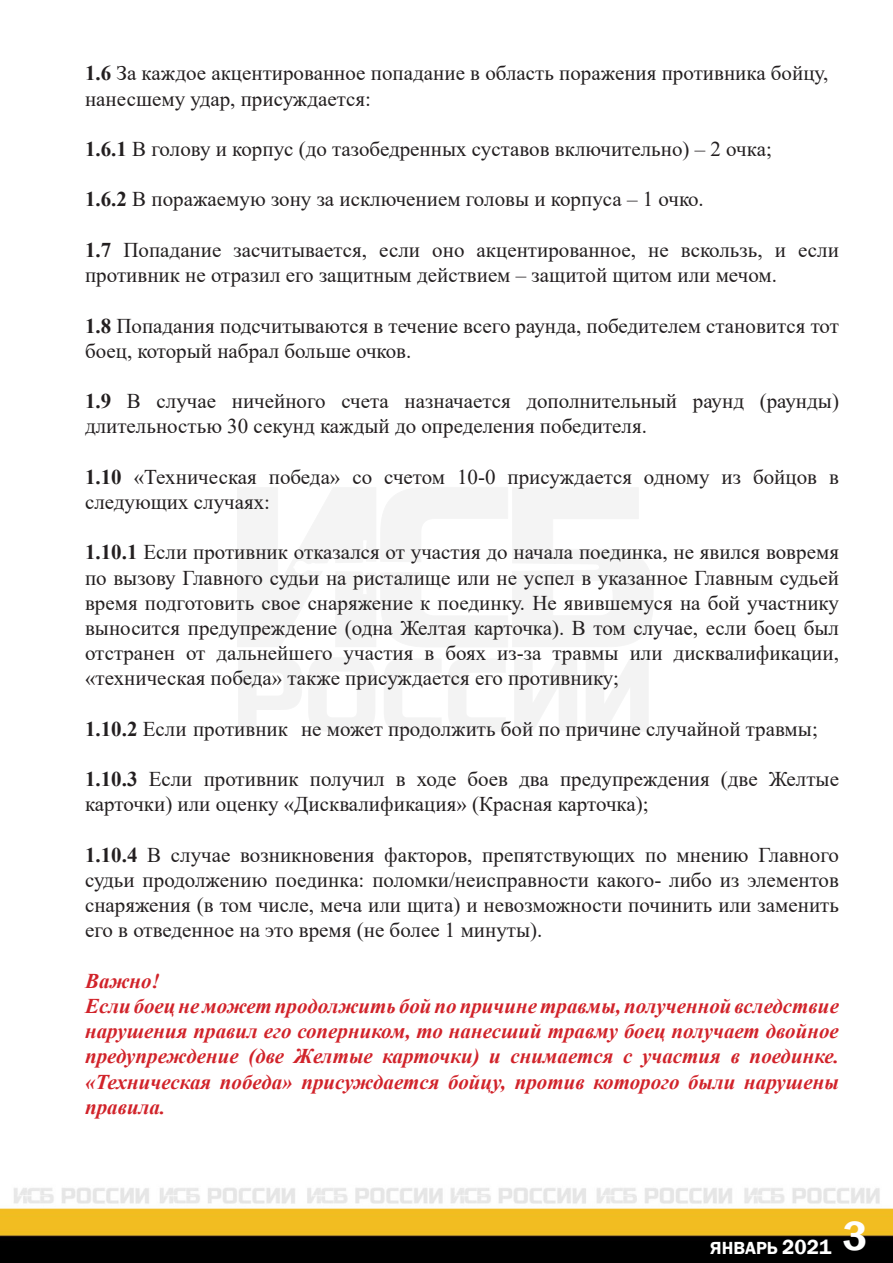
<style>
.page{position:relative;width:893px;height:1263px;background:#fff}
.page>*{position:absolute;margin:0;border:0;box-sizing:border-box;transform-origin:0 0}
.t1{font:21px/25.2px "Times New Roman";color:#231f20}
.t2{font:italic 700 21px/25.2px "Times New Roman";color:#d1232a;text-align:justify}
.t3{font:600 18px "Franklin Gothic";color:#fff}
.s1{font-weight:700}
.s2{font-size:21px}
</style>
<div class="page">
<img style="left:0;top:1187px;width:893px;height:76px">
<p class="t1" style="left:85px;top:60px;width:745px"><span class="s1">1.6</span> За каждое акцентированное попадание в область поражения противника бойцу,</p>
<p class="t1" style="left:85px;top:85px;width:288px">нанесшему удар, присуждается:</p>
<p class="t1" style="left:85px;top:136px;width:688px"><span class="s1">1.6.1</span> В голову и корпус (до тазобедренных суставов включительно) – 2 очка;</p>
<p class="t1" style="left:85px;top:186px;width:620px"><span class="s1">1.6.2</span> В поражаемую зону за исключением головы и корпуса – 1 очко.</p>
<p class="t1" style="left:85px;top:237px;width:755px"><span class="s1">1.7</span> Попадание засчитывается, если оно акцентированное, не вскользь, и если противник не отразил его защитным действием – защитой щитом или мечом.</p>
<p class="t1" style="left:85px;top:312px;width:755px"><span class="s1">1.8</span> Попадания подсчитываются в течение всего раунда, победителем становится тот боец, который набрал больше очков.</p>
<p class="t1" style="left:85px;top:388px;width:755px"><span class="s1">1.9</span> В случае ничейного счета назначается дополнительный раунд (раунды) длительностью 30 секунд каждый до определения победителя.</p>
<p class="t1" style="left:85px;top:463px;width:755px"><span class="s1">1.10</span> «Техническая победа» со счетом 10-0 присуждается одному из бойцов в следующих случаях:</p>
<p class="t1" style="left:85px;top:539px;width:755px;text-align:justify"><span class="s1">1.10.1</span> Если противник отказался от участия до начала поединка, не явился вовремя по вызову Главного судьи на ристалище или не успел в указанное Главным судьей время подготовить свое снаряжение к поединку. Не явившемуся на бой участнику выносится предупреждение (одна Желтая карточка). В том случае, если боец был отстранен от дальнейшего участия в боях из-за травмы или дисквалификации, «техническая победа» также присуждается его противнику;</p>
<p class="t1" style="left:85px;top:715px;width:734px"><span class="s1">1.10.2</span> Если противник не может продолжить бой по причине случайной травмы;</p>
<p class="t1" style="left:85px;top:766px;width:755px"><span class="s1">1.10.3</span> Если противник получил в ходе боев два предупреждения (две Желтые карточки) или оценку «Дисквалификация» (Красная карточка);</p>
<p class="t1" style="left:85px;top:841px;width:755px;text-align:justify"><span class="s1">1.10.4</span> В случае возникновения факторов, препятствующих по мнению Главного судьи продолжению поединка: поломки/неисправности какого- либо из элементов снаряжения (в том числе, меча или щита) и невозможности починить или заменить его в отведенное на это время (не более 1 минуты).</p>
<p class="t2" style="left:85px;top:967px;width:76px">Важно!</p>
<p class="t2" style="left:85px;top:993px;width:755px">Если боец не может продолжить бой по причине травмы, полученной вследствие нарушения правил его соперником, то нанесший травму боец получает двойное предупреждение (две Желтые карточки) и снимается с участия в поединке. «Техническая победа» присуждается бойцу, против которого были нарушены правила.</p>
<p class="t3" style="left:710px;top:1237px;width:159px">ЯНВАРЬ <span class="s2">2021</span> <sup>3</sup></p>
</div>
